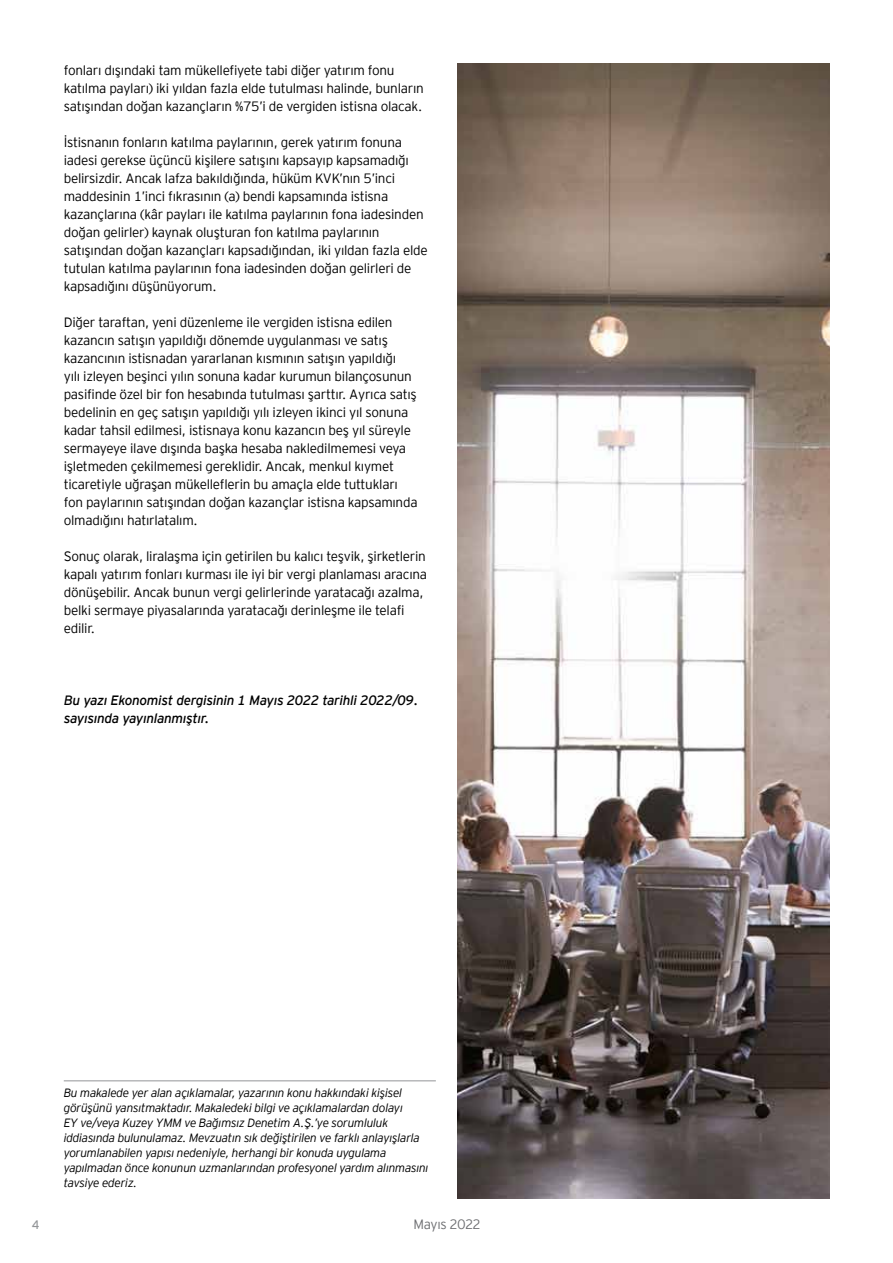
<style>
.page{position:relative;width:893px;height:1263px;background:#fff}
.page>*{position:absolute;margin:0;border:0;box-sizing:border-box;transform-origin:0 0}
.t1{font:300 13.5px/18px "EY Interstate";letter-spacing:-.02em;color:#000}
.t2{font:italic 300 13.5px/18px "EY Interstate";letter-spacing:-.02em;color:#000}
.t3{font:300 13.5px "EY Interstate";letter-spacing:-.02em;color:#6d6e71}
.t4{font:12.3px "EY Interstate";color:#939598}
.t5{font:italic 300 12px/15px "EY Interstate";letter-spacing:-.025em;color:#000}
</style>
<div class="page">
<hr style="left:64px;top:1080px;width:372px;height:1px;background:#939598">
<img style="left:457px;top:64px;width:372px;height:1134px">
<p class="t1" style="left:64px;top:60px;width:362px">fonları dışındaki tam mükellefiyete tabi diğer yatırım fonu katılma payları) iki yıldan fazla elde tutulması halinde, bunların satışından doğan kazançların %75’i de vergiden istisna olacak.</p>
<p class="t1" style="left:64px;top:132px;width:365px">İstisnanın fonların katılma paylarının, gerek yatırım fonuna iadesi gerekse üçüncü kişilere satışını kapsayıp kapsamadığı belirsizdir. Ancak lafza bakıldığında, hüküm KVK’nın 5’inci maddesinin 1’inci fıkrasının (a) bendi kapsamında istisna kazançlarına (kâr payları ile katılma paylarının fona iadesinden doğan gelirler) kaynak oluşturan fon katılma paylarının satışından doğan kazançları kapsadığından, iki yıldan fazla elde tutulan katılma paylarının fona iadesinden doğan gelirleri de kapsadığını düşünüyorum.</p>
<p class="t1" style="left:64px;top:312px;width:355px">Diğer taraftan, yeni düzenleme ile vergiden istisna edilen kazancın satışın yapıldığı dönemde uygulanması ve satış kazancının istisnadan yararlanan kısmının satışın yapıldığı<br>yılı izleyen beşinci yılın sonuna kadar kurumun bilançosunun pasifinde özel bir fon hesabında tutulması şarttır. Ayrıca satış bedelinin en geç satışın yapıldığı yılı izleyen ikinci yıl sonuna kadar tahsil edilmesi, istisnaya konu kazancın beş yıl süreyle sermayeye ilave dışında başka hesaba nakledilmemesi veya işletmeden çekilmemesi gereklidir. Ancak, menkul kıymet ticaretiyle uğraşan mükelleflerin bu amaçla elde tuttukları fon paylarının satışından doğan kazançlar istisna kapsamında olmadığını hatırlatalım.</p>
<p class="t1" style="left:64px;top:546px;width:365px">Sonuç olarak, liralaşma için getirilen bu kalıcı teşvik, şirketlerin kapalı yatırım fonları kurması ile iyi bir vergi planlaması aracına dönüşebilir. Ancak bunun vergi gelirlerinde yaratacağı azalma, belki sermaye piyasalarında yaratacağı derinleşme ile telafi edilir.</p>
<p class="t2" style="left:64px;top:690px;width:356px">Bu yazı Ekonomist dergisinin 1 Mayıs 2022 tarihli 2022/09. sayısında yayınlanmıştır.</p>
<p class="t5" style="left:64px;top:1084px;width:366px">Bu makalede yer alan açıklamalar, yazarının konu hakkındaki kişisel görüşünü yansıtmaktadır. Makaledeki bilgi ve açıklamalardan dolayı<br>EY ve/veya Kuzey YMM ve Bağımsız Denetim A.Ş.’ye sorumluluk iddiasında bulunulamaz. Mevzuatın sık değiştirilen ve farklı anlayışlarla yorumlanabilen yapısı nedeniyle, herhangi bir konuda uygulama yapılmadan önce konunun uzmanlarından profesyonel yardım alınmasını tavsiye ederiz.</p>
<p class="t4" style="left:32px;top:1215px;width:9px">4</p>
<p class="t3" style="left:413px;top:1215px;width:69px">Mayıs 2022</p>
</div>
